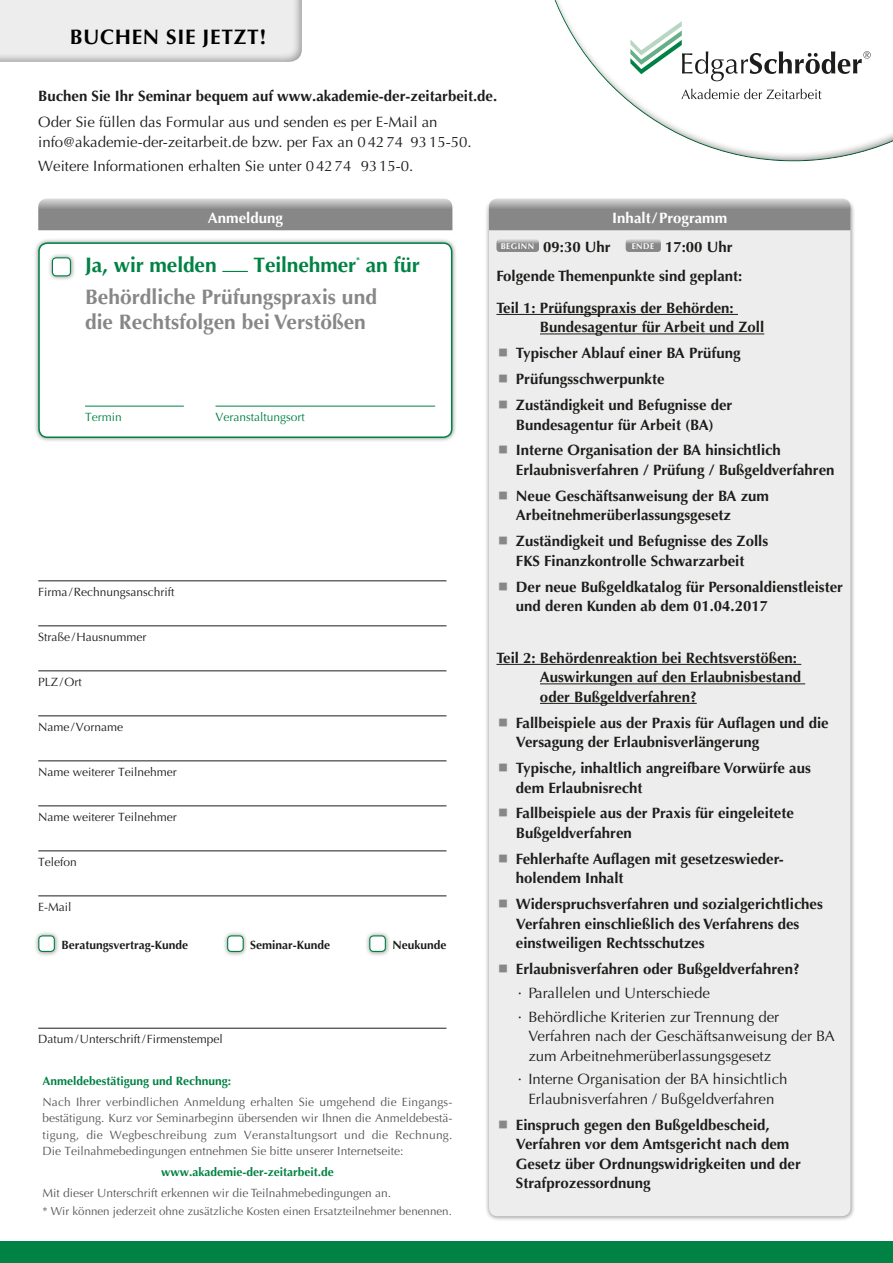
<style>
.page{position:relative;width:893px;height:1263px;background:#fff}
.page>*{position:absolute;margin:0;border:0;box-sizing:border-box;transform-origin:0 0}
.t1{font:700 21px/25.2px "Optima";color:#878787}
.t2{font:700 21px "Optima";letter-spacing:-.005em;color:#008244}
.t3{font:700 21px "Optima";letter-spacing:.03em;color:#000}
.t4{font:700 15px/19.5px "Optima";color:#1d1d1b}
.t5{font:15px/19.5px "Optima";color:#1d1d1b}
.t6{font:700 15px "Optima";color:#fff}
.t7{font:12px/16.5px "Optima";color:#575756;text-align:justify}
.t8{font:12px "Optima";color:#1d1d1b}
.t9{font:700 12px "Optima";color:#008244}
.t10{font:700 12px "Optima";color:#1d1d1b}
.t11{font:12px "Optima";color:#008244}
.t12{font:11.55px "Optima";color:#575756}
.t13{font:700 8.7px "Optima";color:#008244}
</style>
<div class="page">
<div style="left:34px;top:238px;width:423px;height:205px;background:#1d1d1b;opacity:.5"></div>
<div style="left:39px;top:243px;width:413px;height:194px;background:#fff;border-radius:9px"></div>
<div style="left:38px;top:242px;width:414px;height:196px;border:2px solid #008244;border-radius:9px"></div>
<div style="left:0;top:1242px;width:893px;height:21px;background:#008244"></div>
<svg style="left:222px;top:271px;width:26px;height:1px"></svg>
<div style="left:484px;top:198px;width:371px;height:1023px;background:#1d1d1b;opacity:.5"></div>
<div style="left:489px;top:203px;width:361px;height:1013px;background:#ededed;border-radius:9px"></div>
<svg style="left:489px;top:199px;width:361px;height:31px;background:#959595"></svg>
<svg style="left:38px;top:199px;width:414px;height:31px;background:#959595"></svg>
<hr style="left:496px;top:314px;width:242px;height:1px;background:#1d1d1b">
<hr style="left:540px;top:334px;width:224px;height:1px;background:#1d1d1b">
<hr style="left:496px;top:664px;width:305px;height:1px;background:#1d1d1b">
<hr style="left:540px;top:683px;width:265px;height:1px;background:#1d1d1b">
<hr style="left:540px;top:703px;width:157px;height:1px;background:#1d1d1b">
<div style="left:34px;top:931px;width:25px;height:25px;background:#1d1d1b;opacity:.5"></div>
<div style="left:39px;top:936px;width:15px;height:15px;background:#fff;border-radius:4px"></div>
<div style="left:38px;top:935px;width:17px;height:17px;border:1px solid #008244;border-radius:4px"></div>
<div style="left:222px;top:931px;width:26px;height:25px;background:#1d1d1b;opacity:.5"></div>
<div style="left:228px;top:936px;width:15px;height:15px;background:#fff;border-radius:4px"></div>
<div style="left:227px;top:935px;width:17px;height:17px;border:1px solid #008244;border-radius:4px"></div>
<div style="left:365px;top:931px;width:25px;height:25px;background:#1d1d1b;opacity:.5"></div>
<div style="left:370px;top:936px;width:15px;height:15px;background:#fff;border-radius:4px"></div>
<div style="left:369px;top:935px;width:17px;height:17px;border:1px solid #008244;border-radius:4px"></div>
<hr style="left:38px;top:580px;width:408px;height:1px;background:#1d1d1b">
<hr style="left:38px;top:625px;width:408px;height:1px;background:#1d1d1b">
<hr style="left:38px;top:670px;width:408px;height:1px;background:#1d1d1b">
<hr style="left:38px;top:715px;width:408px;height:1px;background:#1d1d1b">
<hr style="left:38px;top:760px;width:408px;height:1px;background:#1d1d1b">
<hr style="left:38px;top:805px;width:408px;height:1px;background:#1d1d1b">
<hr style="left:38px;top:850px;width:408px;height:1px;background:#1d1d1b">
<hr style="left:38px;top:895px;width:408px;height:1px;background:#1d1d1b">
<hr style="left:38px;top:1028px;width:408px;height:1px;background:#1d1d1b">
<div style="left:47px;top:253px;width:29px;height:28px;background:#1d1d1b;opacity:.5"></div>
<div style="left:52px;top:258px;width:18px;height:18px;background:#fff;border-radius:4px"></div>
<div style="left:52px;top:257px;width:19px;height:19px;border:1px solid #008244;border-radius:4px"></div>
<hr style="left:85px;top:406px;width:99px;height:1px;background:#008244">
<hr style="left:216px;top:406px;width:219px;height:1px;background:#008244">
<div style="left:0;top:0;width:304px;height:63px;background:#1d1d1b;opacity:.4"></div>
<svg style="left:496px;top:239px;width:43px;height:13px"></svg>
<svg style="left:626px;top:239px;width:35px;height:13px"></svg>
<svg style="left:630px;top:21px;width:241px;height:60px"></svg>
<svg style="left:681px;top:89px;width:141px;height:10px"></svg>
<h1 class="t3" style="left:70px;top:24px;width:198px">BUCHEN SIE JETZT!</h1>
<p class="t4" style="left:38px;top:87px;width:460px">Buchen Sie Ihr Seminar bequem auf www.akademie-der-zeitarbeit.de.</p>
<p class="t5" style="left:38px;top:113px;width:435px">Oder Sie füllen das Formular aus und senden es per E-Mail an info@akademie-der-zeitarbeit.de bzw. per Fax an 04274 9315-50.</p>
<p class="t5" style="left:38px;top:156px;width:377px">Weitere Informationen erhalten Sie unter 04274 9315-0.</p>
<p class="t6" style="left:208px;top:209px;width:77px">Anmeldung</p>
<p class="t6" style="left:612px;top:209px;width:116px">Inhalt / Programm</p>
<h1 class="t2" style="left:85px;top:253px;width:133px">Ja, wir melden</h1>
<h1 class="t2" style="left:253px;top:253px;width:104px">Teilnehmer</h1>
<p class="t13" style="left:356px;top:254px;width:5px">*</p>
<h1 class="t2" style="left:366px;top:253px;width:55px">an für</h1>
<h1 class="t1" style="left:85px;top:284px;width:293px">Behördliche Prüfungspraxis und die Rechtsfolgen bei Verstößen</h1>
<p class="t11" style="left:85px;top:410px;width:38px">Termin</p>
<p class="t11" style="left:216px;top:410px;width:91px">Veranstaltungsort</p>
<p class="t8" style="left:38px;top:585px;width:138px">Firma/Rechnungsanschrift</p>
<p class="t8" style="left:38px;top:630px;width:110px">Straße/Hausnummer</p>
<p class="t8" style="left:38px;top:675px;width:45px">PLZ/Ort</p>
<p class="t8" style="left:38px;top:720px;width:87px">Name /Vorname</p>
<p class="t8" style="left:38px;top:765px;width:140px">Name weiterer Teilnehmer</p>
<p class="t8" style="left:38px;top:810px;width:140px">Name weiterer Teilnehmer</p>
<p class="t8" style="left:38px;top:855px;width:40px">Telefon</p>
<p class="t8" style="left:38px;top:900px;width:35px">E-Mail</p>
<p class="t10" style="left:61px;top:938px;width:128px">Beratungsvertrag-Kunde</p>
<p class="t10" style="left:250px;top:938px;width:82px">Seminar-Kunde</p>
<p class="t10" style="left:392px;top:938px;width:56px">Neukunde</p>
<p class="t8" style="left:38px;top:1032px;width:186px">Datum/Unterschrift/Firmenstempel</p>
<p class="t9" style="left:43px;top:1074px;width:190px">Anmeldebestätigung und Rechnung:</p>
<p class="t7" style="left:43px;top:1093px;width:411px">Nach Ihrer verbindlichen Anmeldung erhalten Sie umgehend die Eingangs&shy;bestätigung. Kurz vor Seminarbeginn übersenden wir Ihnen die Anmeldebestä&shy;tigung, die Wegbeschreibung zum Veranstaltungsort und die Rechnung.<br>Die Teilnahmebedingungen entnehmen Sie bitte unserer Internetseite:</p>
<p class="t9" style="left:161px;top:1165px;width:174px">www.akademie-der-zeitarbeit.de</p>
<p class="t7" style="left:43px;top:1184px;width:350px">Mit dieser Unterschrift erkennen wir die Teilnahmebedingungen an.</p>
<p class="t12" style="left:43px;top:1204px;width:411px">* Wir können jederzeit ohne zusätzliche Kosten einen Ersatzteilnehmer benennen.</p>
<p class="t4" style="left:501px;top:237px;width:111px"><sup>BEGINN</sup> 09:30 Uhr</p>
<p class="t4" style="left:632px;top:237px;width:102px"><sup>ENDE</sup> 17:00 Uhr</p>
<p class="t4" style="left:496px;top:260px;width:247px;line-height:32.2px">Folgende Themenpunkte sind geplant:<br>Teil 1: Prüfungspraxis der Behörden:</p>
<p class="t4" style="left:516px;top:315px;width:250px;line-height:25.8px;text-indent:24px">Bundesagentur für Arbeit und Zoll<br>Typischer Ablauf einer BA Prüfung<br>Prüfungsschwerpunkte<br>Zuständigkeit und Befugnisse der</p>
<p class="t4" style="left:516px;top:412px;width:266px;line-height:25.8px">Bundesagentur für Arbeit (BA)<br>Interne Organisation der BA hinsichtlich</p>
<p class="t4" style="left:516px;top:457px;width:320px;line-height:25.8px">Erlaubnisverfahren / Prüfung / Bußgeldverfahren<br>Neue Geschäftsanweisung der BA zum</p>
<p class="t4" style="left:516px;top:502px;width:254px;line-height:25.8px">Arbeitnehmerüberlassungsgesetz<br>Zuständigkeit und Befugnisse des Zolls</p>
<p class="t4" style="left:516px;top:548px;width:329px;line-height:25.8px">FKS Finanzkontrolle Schwarzarbeit<br>Der neue Bußgeldkatalog für Personaldienstleister</p>
<p class="t4" style="left:516px;top:596px;width:254px">und deren Kunden ab dem 01.04.2017</p>
<p class="t4" style="left:540px;top:648px;width:263px;text-indent:-44px">Teil 2: Behördenreaktion bei Rechtsverstößen:<br>Auswirkungen auf den Erlaubnisbestand oder Bußgeldverfahren?</p>
<p class="t4" style="left:516px;top:713px;width:314px">Fallbeispiele aus der Praxis für Auflagen und die<br>Versagung der Erlaubnisverlängerung</p>
<p class="t4" style="left:516px;top:758px;width:296px">Typische, inhaltlich angreifbare Vorwürfe aus dem Erlaubnisrecht</p>
<p class="t4" style="left:516px;top:804px;width:279px">Fallbeispiele aus der Praxis für eingeleitete<br>Bußgeldverfahren</p>
<p class="t4" style="left:516px;top:849px;width:268px">Fehlerhafte Auflagen mit gesetzeswieder&shy;holendem Inhalt</p>
<p class="t4" style="left:516px;top:894px;width:308px">Widerspruchsverfahren und sozialgerichtliches<br>Verfahren einschließlich des Verfahrens des einstweiligen Rechtsschutzes</p>
<p class="t4" style="left:516px;top:959px;width:285px">Erlaubnisverfahren oder Bußgeldverfahren?</p>
<p class="t5" style="left:518px;top:981px;width:263px;line-height:23.7px">· Parallelen und Unterschiede<br>· Behördliche Kriterien zur Trennung der</p>
<p class="t5" style="left:528px;top:1026px;width:308px">Verfahren nach der Geschäftsanweisung der BA zum Arbeitnehmerüberlassungsgesetz</p>
<p class="t5" style="left:518px;top:1070px;width:271px;text-align:center">· Interne Organisation der BA hinsichtlich<br>Erlaubnisverfahren / Bußgeldverfahren</p>
<p class="t4" style="left:516px;top:1115px;width:286px">Einspruch gegen den Bußgeldbescheid, Verfahren vor dem Amtsgericht nach dem Gesetz über Ordnungswidrigkeiten und der Strafprozessordnung</p>
</div>
